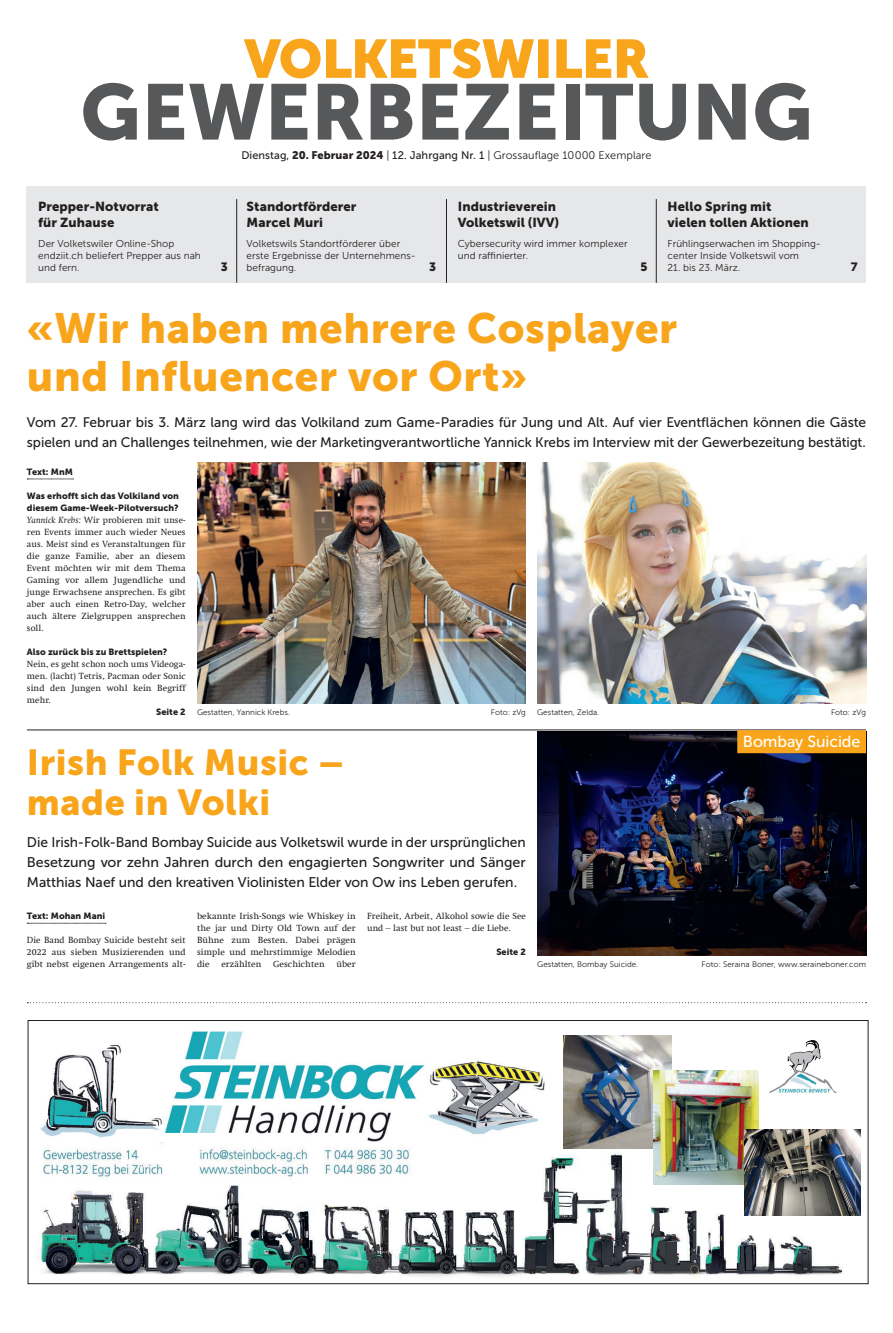
<style>
.page{position:relative;width:893px;height:1333px;background:#fff}
.page>*{position:absolute;margin:0;border:0;box-sizing:border-box;transform-origin:0 0}
.t1{font:78px "Museo Sans 900";letter-spacing:.005em;color:#57585a}
.t2{font:52px "Museo Sans 900";letter-spacing:.005em;color:#f9a51b}
.t3{font:42px/48px "Museo Sans 900";letter-spacing:.015em;color:#f9a51b}
.t4{font:36px/40px "Museo Sans 900";letter-spacing:.015em;color:#f9a51b}
.t5{font:16px "Museo Sans 500";letter-spacing:-.005em;color:#fff}
.t6{font:14px/20px "Museo Sans 500";letter-spacing:-.005em;color:#231f20;text-align:justify}
.t7{font:13.8px/20px "Museo Sans 500";letter-spacing:-.005em;color:#231f20}
.t8{font:13px/16px "Museo Sans 900";letter-spacing:.005em;color:#231f20}
.t9{font:12px "Museo Sans 900";color:#231f20}
.t10{font:11px "Museo Sans 300";letter-spacing:.005em;color:#231f20}
.t11{font:10px/12px "Museo Sans 300";letter-spacing:.005em;color:#231f20}
.t12{font:9px/12px "Swift Com";letter-spacing:.005em;color:#231f20;text-align:justify}
.t13{font:9px/12px "Museo Sans 900";letter-spacing:.005em;color:#231f20}
.t14{font:8px "Museo Sans 300";letter-spacing:.005em;color:#231f20}
.s1{font-family:"Museo Sans 500"}
.s2{font-family:"Museo Sans 900"}
.s3{font-style:italic}
</style>
<div class="page">
<svg style="left:27px;top:1002px;width:839px;height:1px"></svg>
<svg style="left:27px;top:922px;width:79px;height:1px"></svg>
<svg style="left:27px;top:478px;width:47px;height:1px"></svg>
<div style="left:27px;top:187px;width:839px;height:96px;background:#e6e7e9"></div>
<hr style="left:236px;top:199px;width:1px;height:84px;background:#231f20">
<hr style="left:446px;top:199px;width:1px;height:84px;background:#231f20">
<hr style="left:656px;top:199px;width:1px;height:84px;background:#231f20">
<img style="left:537px;top:463px;width:329px;height:240px">
<img style="left:197px;top:463px;width:329px;height:240px">
<img style="left:537px;top:731px;width:329px;height:224px">
<hr style="left:27px;top:729px;width:839px;height:1px;background:#231f20">
<div style="left:737px;top:730px;width:129px;height:23px;background:#f9a51b"></div>
<img style="left:563px;top:1035px;width:109px;height:114px">
<img style="left:36px;top:1149px;width:814px;height:129px">
<img style="left:769px;top:1040px;width:67px;height:52px">
<img style="left:654px;top:1070px;width:105px;height:114px">
<img style="left:36px;top:1031px;width:518px;height:125px">
<img style="left:39px;top:1142px;width:375px;height:38px">
<img style="left:745px;top:1129px;width:115px;height:86px">
<h2 class="t2" style="left:245px;top:29px;width:405px">VOLKETSWILER</h2>
<h1 class="t1" style="left:80px;top:68px;width:733px">GEWERBEZEITUNG</h1>
<h3 class="t8" style="left:38px;top:198px;width:122px">Prepper-Notvorrat für Zuhause</h3>
<p class="t11" style="left:38px;top:237px;width:164px">Der Volketswiler Online-Shop endziit.ch beliefert Prepper aus nah und fern.</p>
<p class="t10" style="left:241px;top:149px;width:412px"><span class="s1">Dienstag,</span> <span class="s2">20. Februar 2024</span> | <span class="s1">12. Jahrgang Nr. 1</span> | Grossauflage 10 000 Exemplare</p>
<h3 class="t8" style="left:247px;top:198px;width:111px">Standortförderer<br>Marcel Muri</h3>
<p class="t11" style="left:247px;top:237px;width:171px">Volketswils Standortförderer über erste Ergebnisse der Unternehmens&shy;befragung.</p>
<h3 class="t8" style="left:668px;top:198px;width:143px">Hello Spring mit vielen tollen Aktionen</h3>
<p class="t11" style="left:668px;top:237px;width:153px">Frühlingserwachen im Shopping&shy;center Inside Volketswil vom</p>
<h3 class="t8" style="left:458px;top:198px;width:103px">Industrieverein<br>Volketswil (IVV)</h3>
<p class="t11" style="left:458px;top:237px;width:171px">Cybersecurity wird immer komplexer und raffinierter.</p>
<h3 class="t9" style="left:221px;top:260px;width:9px">3</h3>
<h3 class="t9" style="left:429px;top:260px;width:9px">3</h3>
<h3 class="t9" style="left:640px;top:260px;width:9px">5</h3>
<p class="t11" style="left:668px;top:261px;width:74px">21. bis 23. März.</p>
<h3 class="t9" style="left:851px;top:260px;width:8px">7</h3>
<h3 class="t3" style="left:27px;top:304px;width:652px">«Wir haben mehrere Cosplayer und Influencer vor Ort»</h3>
<p class="t7" style="left:27px;top:412px;width:841px">Vom 27. Februar bis 3. März lang wird das Volkiland zum Game-Paradies für Jung und Alt. Auf vier Eventflächen können die Gäste spielen und an Challenges teilnehmen, wie der Marketingverantwortliche Yannick Krebs im Interview mit der Gewerbezeitung bestätigt.</p>
<p class="t13" style="left:27px;top:466px;width:47px">Text: MnM</p>
<p class="t13" style="left:27px;top:490px;width:154px">Was erhofft sich das Volkiland von diesem Game-Week-Pilotversuch?</p>
<p class="t12" style="left:27px;top:514px;width:160px"><span class="s3">Yannick Krebs:</span> Wir probieren mit unse&shy;ren Events immer auch wieder Neues aus. Meist sind es Veranstaltungen für die ganze Familie, aber an diesem Event möchten wir mit dem Thema Gaming vor allem Jugendliche und junge Erwachsene ansprechen. Es gibt aber auch einen Retro-Day, welcher auch ältere Zielgruppen ansprechen soll.</p>
<p class="t13" style="left:27px;top:646px;width:142px">Also zurück bis zu Brettspielen?</p>
<p class="t12" style="left:27px;top:658px;width:160px">Nein, es geht schon noch ums Videoga&shy;men. (lacht) Tetris, Pacman oder Sonic sind den Jungen wohl kein Begriff mehr.</p>
<p class="t13" style="left:156px;top:706px;width:31px">Seite 2</p>
<p class="t14" style="left:197px;top:708px;width:95px">Gestatten, Yannick Krebs.</p>
<p class="t14" style="left:491px;top:708px;width:36px">Foto: zVg</p>
<p class="t14" style="left:537px;top:708px;width:64px">Gestatten, Zelda.</p>
<p class="t14" style="left:831px;top:708px;width:36px">Foto: zVg</p>
<h3 class="t5" style="left:743px;top:733px;width:119px">Bombay Suicide</h3>
<h3 class="t4" style="left:27px;top:742px;width:319px">Irish Folk Music – made in Volki</h3>
<h3 class="t6" style="left:27px;top:832px;width:500px">Die Irish-Folk-Band Bombay Suicide aus Volketswil wurde in der ursprünglichen Besetzung vor zehn Jahren durch den engagierten Songwriter und Sänger Matthias Naef und den kreativen Violinisten Elder von Ow ins Leben gerufen.</h3>
<p class="t13" style="left:27px;top:910px;width:80px">Text: Mohan Mani</p>
<p class="t12" style="left:27px;top:934px;width:160px">Die Band Bombay Suicide besteht seit 2022 aus sieben Musizierenden und gibt nebst eigenen Arrangements alt-</p>
<p class="t12" style="left:197px;top:910px;width:160px">bekannte Irish-Songs wie Whiskey in the jar und Dirty Old Town auf der Bühne zum Besten. Dabei prägen simple und mehrstimmige Melodien die</p>
<p class="t12" style="left:367px;top:910px;width:160px">Freiheit, Arbeit, Alkohol sowie die See und – last but not least – die Liebe.</p>
<p class="t13" style="left:496px;top:946px;width:31px">Seite 2</p>
<p class="t12" style="left:221px;top:958px;width:42px">erzählten</p>
<p class="t12" style="left:273px;top:958px;width:53px">Geschichten</p>
<p class="t12" style="left:336px;top:958px;width:21px">über</p>
<p class="t14" style="left:537px;top:960px;width:103px">Gestatten, Bombay Suicide.</p>
<p class="t14" style="left:701px;top:960px;width:166px">Foto: Seraina Boner, www.seraineboner.com</p>
</div>
